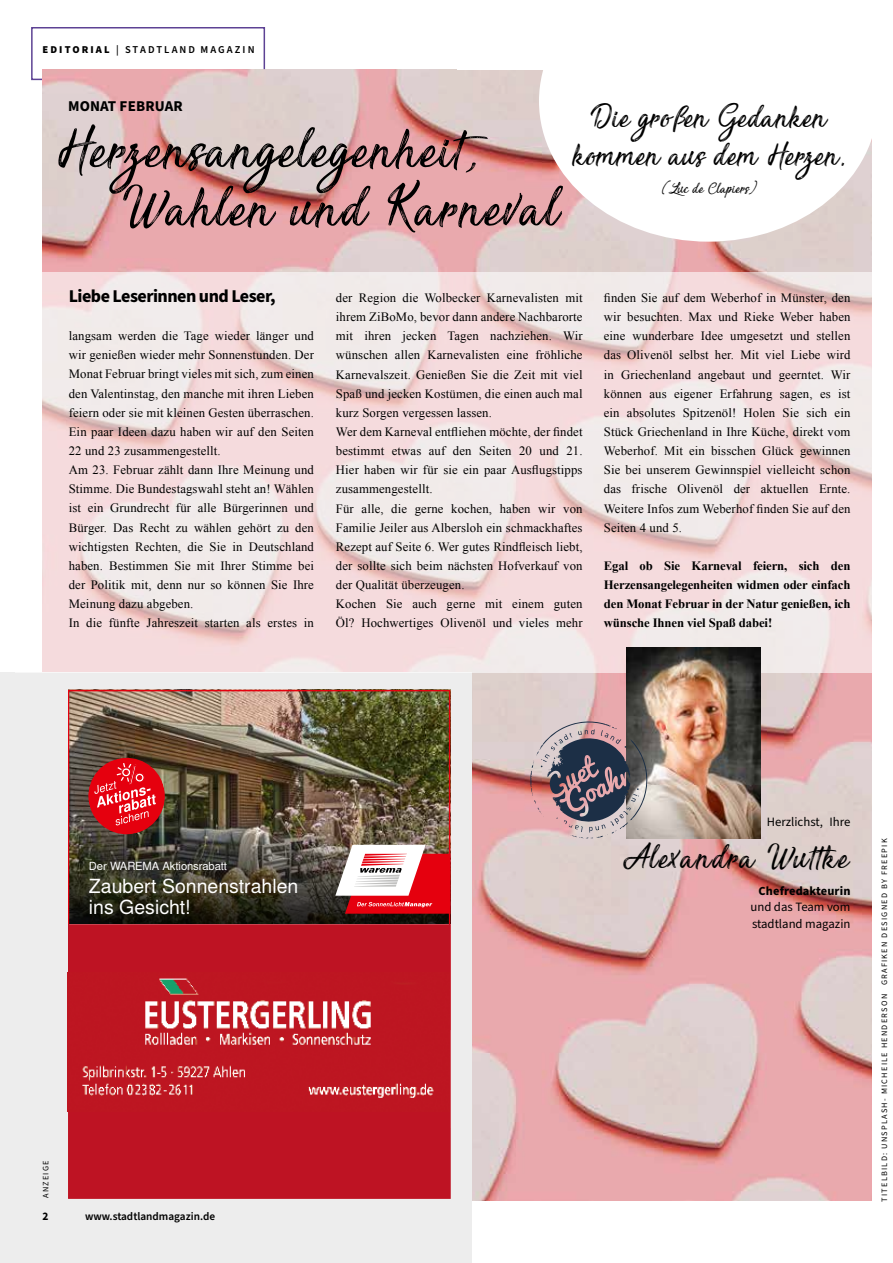
<style>
.page{position:relative;width:893px;height:1263px;background:#fff}
.page>*{position:absolute;margin:0;border:0;box-sizing:border-box;transform-origin:0 0}
.t1{font:75px/58.5px "Sensations and Qualities";letter-spacing:.02em;color:#000}
.t2{font:45px "Sensations and Qualities";letter-spacing:.03em;color:#000}
.t3{font:42px/37.5px "Sensations and Qualities";letter-spacing:.01em;color:#000;text-align:center}
.t4{font:19.5px/21px "Warema Nimbus";color:#fff}
.t5{font:19.5px "Sensations and Qualities";letter-spacing:.01em;color:#000}
.t6{font:700 18px "Source Sans Pro";letter-spacing:-.03em;color:#000}
.t7{font:700 15px "Source Sans Pro";letter-spacing:.01em;color:#000}
.t8{font:12.75px/19.2px "Times New Roman";letter-spacing:.01em;color:#000}
.t9{font:700 12.75px/19.2px "Times New Roman";letter-spacing:-.01em;color:#000;text-align:justify}
.t10{font:12.75px/16.5px "Source Sans Pro";color:#000}
.t11{font:700 12.3px "Source Sans Pro";letter-spacing:.01em;color:#000}
.t12{font:600 11.25px "Source Sans Pro";color:#000}
.t13{font:11.25px "Warema Nimbus";letter-spacing:-.01em;color:#fff}
.t14{font:700 11.25px "Source Sans Pro";color:#000}
.t15{font:600 10.5px "Source Sans Pro";letter-spacing:.2em;color:#000}
.t16{font:8.25px "Source Sans Pro";letter-spacing:.15em;color:#000}
.s1{font-weight:900}
.s2{font-family:"Dexotick By Dhan Studio";font-size:33px}
</style>
<div class="page">
<div style="left:31px;top:27px;width:234px;height:53px;border:2px solid #5d4294"></div>
<img style="left:43px;top:70px;width:829px;height:1130px">
<div style="left:0;top:673px;width:472px;height:590px;background:#ededed"></div>
<img style="left:71px;top:693px;width:376px;height:135px">
<img style="left:71px;top:828px;width:376px;height:96px">
<svg style="left:71px;top:845px;width:376px;height:78px;background:#353327"></svg>
<svg style="left:335px;top:845px;width:112px;height:69px;background:#da7a7e"></svg>
<svg style="left:539px;top:70px;width:333px;height:172px"></svg>
<div style="left:68px;top:924px;width:383px;height:275px;background:#be1323;border:2px solid #be1323"></div>
<img style="left:68px;top:972px;width:381px;height:139px">
<svg style="left:42px;top:273px;width:830px;height:400px;background:#f1dfe0"></svg>
<img style="left:627px;top:647px;width:134px;height:191px">
<svg style="left:530px;top:721px;width:118px;height:118px;background:#918188"></svg>
<img style="left:84px;top:754px;width:85px;height:84px">
<p class="t15" style="left:43px;top:43px;width:214px"><span class="s1">EDITORIAL</span> | STADTLAND MAGAZIN</p>
<p class="t7" style="left:68px;top:95px;width:116px">MONAT FEBRUAR</p>
<h1 class="t1" style="left:123px;top:125px;width:440px;text-indent:-65px">Herzensangelegenheit,<br>Wahlen und Karneval</h1>
<h3 class="t3" style="left:575px;top:101px;width:271px">Die gro<span class="s2">ß</span>en Gedanken kommen aus dem Herzen.</h3>
<h3 class="t5" style="left:662px;top:179px;width:97px">(Luc de Clapiers)</h3>
<h3 class="t6" style="left:69px;top:284px;width:208px">Liebe Leserinnen und Leser,</h3>
<p class="t8" style="left:69px;top:326px;width:247px">langsam werden die Tage wieder länger und wir genießen wieder mehr Sonnenstunden. Der Monat Februar bringt vieles mit sich, zum einen den Valentinstag, den manche mit ihren Lieben feiern oder sie mit kleinen Gesten überraschen.<br>Ein paar Ideen dazu haben wir auf den Seiten 22 und 23 zusammengestellt.<br>Am 23. Februar zählt dann Ihre Meinung und Stimme. Die Bundestagswahl steht an! Wählen ist ein Grundrecht für alle Bürgerinnen und Bürger. Das Recht zu wählen gehört zu den wichtigsten Rechten, die Sie in Deutschland haben. Bestimmen Sie mit Ihrer Stimme bei der Politik mit, denn nur so können Sie Ihre Meinung dazu abgeben.<br>In die fünfte Jahreszeit starten als erstes in</p>
<p class="t8" style="left:336px;top:288px;width:248px">der Region die Wolbecker Karnevalisten mit ihrem ZiBoMo, bevor dann andere Nachbarorte mit ihren jecken Tagen nachziehen. Wir wünschen allen Karnevalisten eine fröhliche Karnevalszeit. Genießen Sie die Zeit mit viel Spaß und jecken Kostümen, die einen auch mal kurz Sorgen vergessen lassen.<br>Wer dem Karneval entfliehen möchte, der findet bestimmt etwas auf den Seiten 20 und 21.<br>Hier haben wir für sie ein paar Ausflugstipps zusammengestellt.<br>Für alle, die gerne kochen, haben wir von Familie Jeiler aus Albersloh ein schmackhaftes Rezept auf Seite 6. Wer gutes Rindfleisch liebt, der sollte sich beim nächsten Hofverkauf von der Qualität überzeugen.<br>Kochen Sie auch gerne mit einem guten Öl? Hochwertiges Olivenöl und vieles mehr</p>
<p class="t8" style="left:604px;top:288px;width:248px;text-align:justify">finden Sie auf dem Weberhof in Münster, den wir besuchten. Max und Rieke Weber haben eine wunderbare Idee umgesetzt und stellen das Olivenöl selbst her. Mit viel Liebe wird in Griechenland angebaut und geerntet. Wir können aus eigener Erfahrung sagen, es ist ein absolutes Spitzenöl! Holen Sie sich ein Stück Griechenland in Ihre Küche, direkt vom Weberhof. Mit ein bisschen Glück gewinnen Sie bei unserem Gewinnspiel vielleicht schon das frische Olivenöl der aktuellen Ernte.<br>Weitere Infos zum Weberhof finden Sie auf den Seiten 4 und 5.</p>
<p class="t9" style="left:604px;top:556px;width:248px">Egal ob Sie Karneval feiern, sich den Herzensangelegenheiten widmen oder einfach den Monat Februar in der Natur genießen, ich wünsche Ihnen viel Spaß dabei!</p>
<p class="t13" style="left:89px;top:859px;width:140px">Der WAREMA Aktionsrabatt</p>
<h3 class="t4" style="left:89px;top:876px;width:211px">Zaubert Sonnenstrahlen ins Gesicht!</h3>
<p class="t16" style="left:40px;top:1198px;width:39px;rotate:-90deg">ANZEIGE</p>
<p class="t14" style="left:43px;top:1209px;width:7px">2</p>
<p class="t12" style="left:85px;top:1209px;width:132px">www.stadtlandmagazin.de</p>
<p class="t10" style="left:767px;top:814px;width:85px">Herzlichst, Ihre</p>
<h2 class="t2" style="left:624px;top:835px;width:228px">Alexandra Wuttke</h2>
<p class="t11" style="left:759px;top:882px;width:93px">Chefredakteurin</p>
<p class="t10" style="left:750px;top:899px;width:102px">und das Team vom stadtland magazin</p>
<p class="t16" style="left:879px;top:985px;width:148px;rotate:-90deg">GRAFIKEN DESIGNED BY FREEPIK</p>
<p class="t16" style="left:879px;top:1202px;width:209px;rotate:-90deg">TITELBILD: UNSPLASH- MICHEILE HENDERSON</p>
</div>
